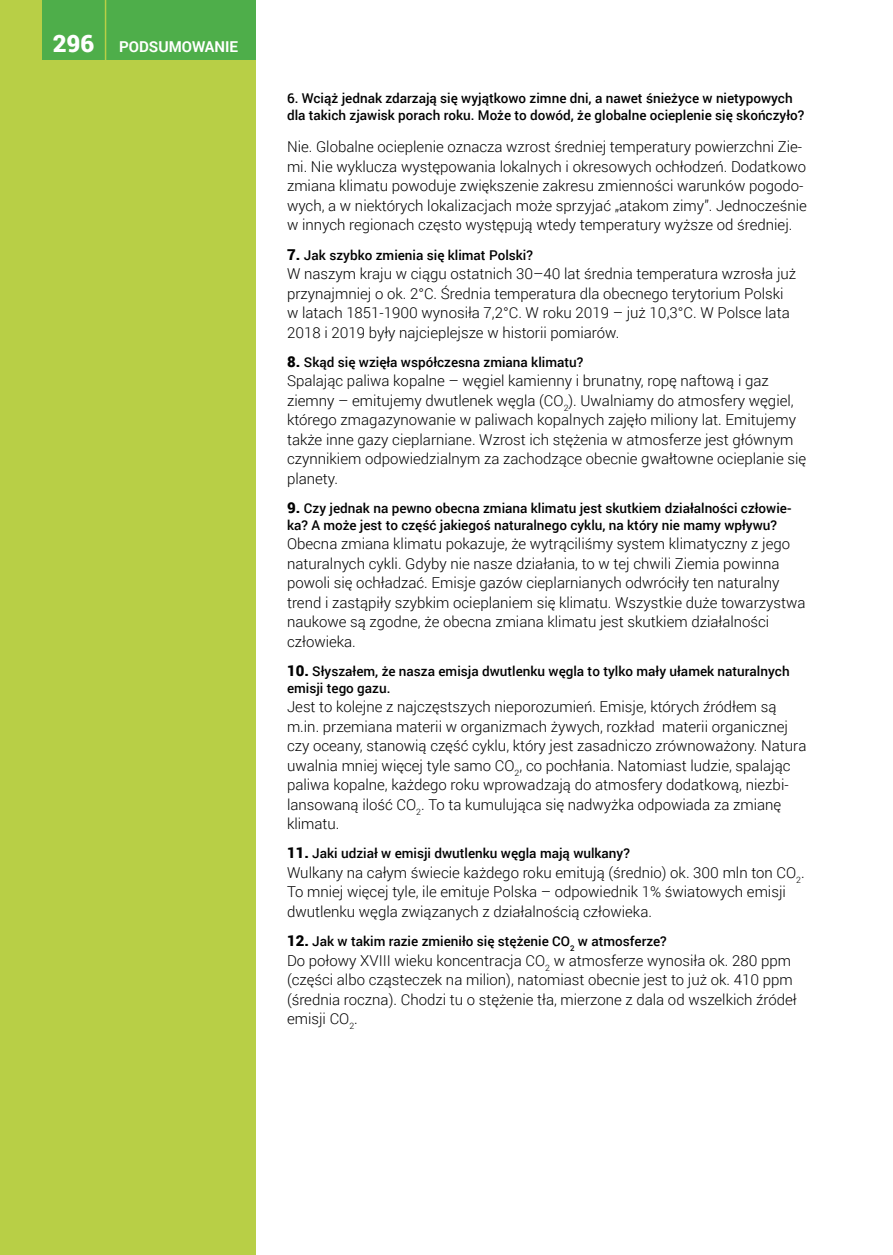
<style>
.page{position:relative;width:893px;height:1255px;background:#fff}
.page>*{position:absolute;margin:0;border:0;box-sizing:border-box;transform-origin:0 0}
.t1{font:900 24px "Roboto";color:#fff}
.t2{font:300 15px/19.5px "Roboto";color:#000}
.t3{font:700 15px "Roboto";color:#fff}
.t4{font:500 13.5px/16.5px "Roboto";color:#000}
.s1{font-weight:900;font-size:24px}
.s2{font-weight:900;font-size:15px}
</style>
<div class="page">
<div style="left:0;top:0;width:255px;height:1254px;background:#b8cf46"></div>
<div style="left:42px;top:0;width:213px;height:60px;background:#4eae4a"></div>
<hr style="left:105px;top:0;width:1px;height:142px;background:#b8cf46">
<p class="t3" style="left:53px;top:36px;width:187px"><span class="s1">296</span> PODSUMOWANIE</p>
<h1 class="t1" style="left:182px;top:28px;width:58px">13.2.</h1>
<p class="t4" style="left:287px;top:90px;width:519px">6. Wciąż jednak zdarzają się wyjątkowo zimne dni, a nawet śnieżyce w nietypowych dla takich zjawisk porach roku. Może to dowód, że globalne ocieplenie się skończyło?</p>
<p class="t2" style="left:287px;top:137px;width:521px">Nie. Globalne ocieplenie oznacza wzrost średniej temperatury powierzchni Zie&shy;mi. Nie wyklucza występowania lokalnych i okresowych ochłodzeń. Dodatkowo zmiana klimatu powoduje zwiększenie zakresu zmienności warunków pogodo&shy;wych, a w niektórych lokalizacjach może sprzyjać „atakom zimy”. Jednocześnie w innych regionach często występują wtedy temperatury wyższe od średniej.</p>
<p class="t4" style="left:287px;top:246px;width:247px"><span class="s2">7.</span> Jak szybko zmienia się klimat Polski?</p>
<p class="t2" style="left:287px;top:263px;width:511px">W naszym kraju w ciągu ostatnich 30–40 lat średnia temperatura wzrosła już przynajmniej o ok. 2°C. Średnia temperatura dla obecnego terytorium Polski w latach 1851-1900 wynosiła 7,2°C. W roku 2019 – już 10,3°C. W Polsce lata 2018 i 2019 były najcieplejsze w historii pomiarów.</p>
<p class="t4" style="left:287px;top:353px;width:298px"><span class="s2">8.</span> Skąd się wzięła współczesna zmiana klimatu?</p>
<p class="t2" style="left:287px;top:371px;width:521px">Spalając paliwa kopalne – węgiel kamienny i brunatny, ropę naftową i gaz ziemny – emitujemy dwutlenek węgla (CO<sub>2</sub>). Uwalniamy do atmosfery węgiel, którego zmagazynowanie w paliwach kopalnych zajęło miliony lat. Emitujemy także inne gazy cieplarniane. Wzrost ich stężenia w atmosferze jest głównym czynnikiem odpowiedzialnym za zachodzące obecnie gwałtowne ocieplanie się planety.</p>
<p class="t4" style="left:287px;top:499px;width:506px"><span class="s2">9.</span> Czy jednak na pewno obecna zmiana klimatu jest skutkiem działalności człowie&shy;ka? A może jest to część jakiegoś naturalnego cyklu, na który nie mamy wpływu?</p>
<p class="t2" style="left:287px;top:533px;width:520px">Obecna zmiana klimatu pokazuje, że wytrąciliśmy system klimatyczny z jego naturalnych cykli. Gdyby nie nasze działania, to w tej chwili Ziemia powinna powoli się ochładzać. Emisje gazów cieplarnianych odwróciły ten naturalny trend i zastąpiły szybkim ocieplaniem się klimatu. Wszystkie duże towarzystwa naukowe są zgodne, że obecna zmiana klimatu jest skutkiem działalności człowieka.</p>
<p class="t4" style="left:287px;top:662px;width:504px"><span class="s2">10.</span> Słyszałem, że nasza emisja dwutlenku węgla to tylko mały ułamek naturalnych emisji tego gazu.</p>
<p class="t2" style="left:287px;top:696px;width:521px">Jest to kolejne z najczęstszych nieporozumień. Emisje, których źródłem są m.in. przemiana materii w organizmach żywych, rozkład materii organicznej czy oceany, stanowią część cyklu, który jest zasadniczo zrównoważony. Natura uwalnia mniej więcej tyle samo CO<sub>2</sub>, co pochłania. Natomiast ludzie, spalając paliwa kopalne, każdego roku wprowadzają do atmosfery dodatkową, niezbi&shy;lansowaną ilość CO<sub>2</sub>. To ta kumulująca się nadwyżka odpowiada za zmianę klimatu.</p>
<p class="t4" style="left:287px;top:844px;width:344px"><span class="s2">11.</span> Jaki udział w emisji dwutlenku węgla mają wulkany?</p>
<p class="t2" style="left:287px;top:862px;width:519px">Wulkany na całym świecie każdego roku emitują (średnio) ok. 300 mln ton CO<sub>2</sub>.<br>To mniej więcej tyle, ile emituje Polska – odpowiednik 1% światowych emisji dwutlenku węgla związanych z działalnością człowieka.</p>
<p class="t4" style="left:287px;top:932px;width:381px"><span class="s2">12.</span> Jak w takim razie zmieniło się stężenie CO<sub>2</sub> w atmosferze?</p>
<p class="t2" style="left:287px;top:950px;width:511px">Do połowy XVIII wieku koncentracja CO<sub>2</sub> w atmosferze wynosiła ok. 280 ppm (części albo cząsteczek na milion), natomiast obecnie jest to już ok. 410 ppm (średnia roczna). Chodzi tu o stężenie tła, mierzone z dala od wszelkich źródeł emisji CO<sub>2</sub>.</p>
</div>
